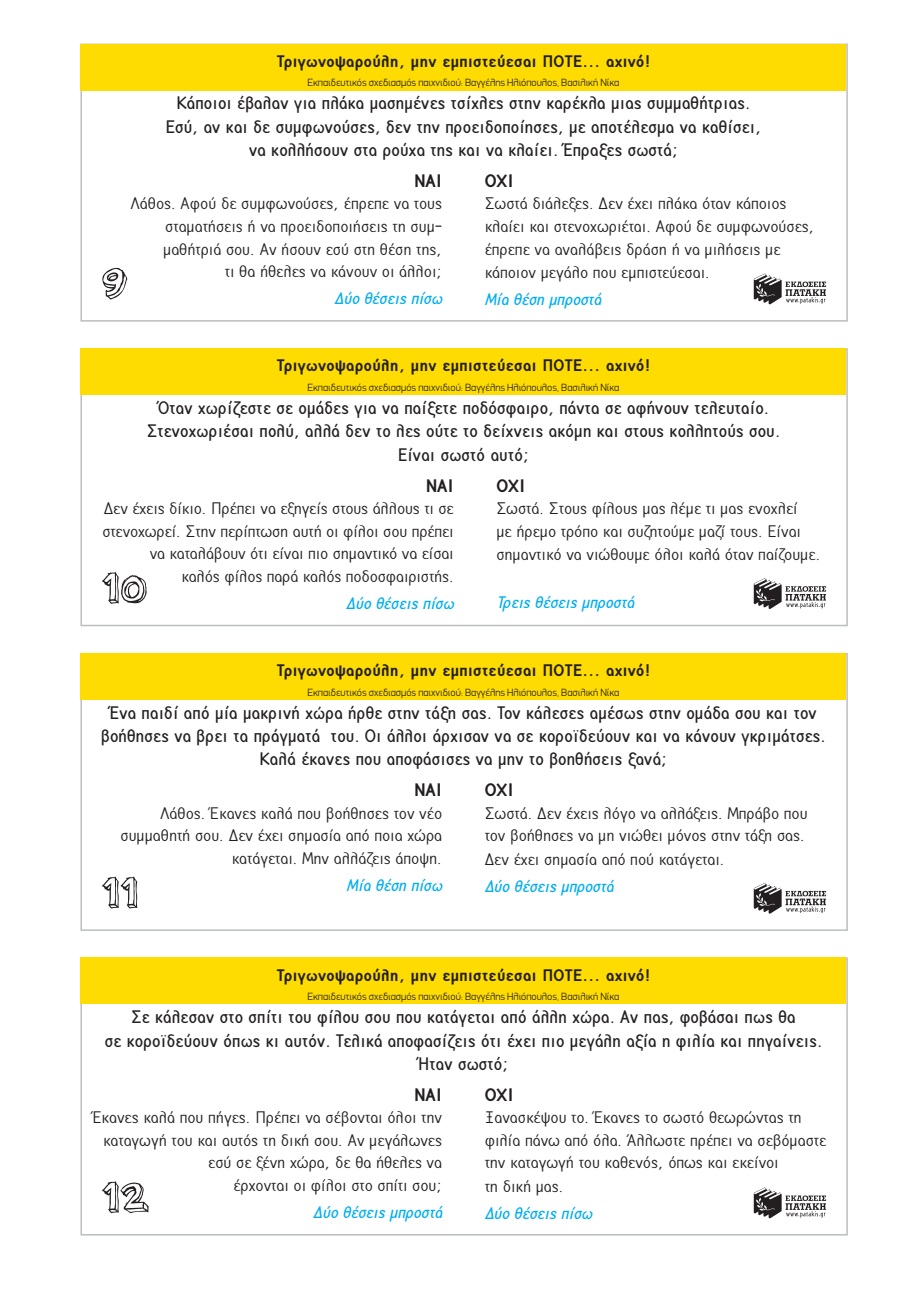
<style>
.page{position:relative;width:919px;height:1289px;background:#fff}
.page>*{position:absolute;margin:0;border:0;box-sizing:border-box;transform-origin:0 0}
.t1{font:52.5px "PF Amateur";color:#231f20}
.t2{font:500 19.5px/23.4px "PF Report";letter-spacing:.01em;color:#231f20;text-align:center}
.t3{font:700 19.5px "PF Report";color:#231f20}
.t4{font:18px/22.5px "PF Report";color:#231f20;text-align:right}
.t5{font:700 18px "PF Report";letter-spacing:.02em;color:#231f20}
.t6{font:italic 500 18px "PF Report";color:#00aeef}
.t7{font:300 10.5px "PF Din Display";color:#231f20}
</style>
<div class="page">
<div style="left:80px;top:44px;width:767px;height:277px;background:#fff;border:2px solid #bcbdc0"></div>
<div style="left:80px;top:44px;width:766px;height:46px;background:#ffdc01"></div>
<svg style="left:753px;top:273px;width:73px;height:31px"></svg>
<div style="left:80px;top:348px;width:767px;height:278px;background:#fff;border:2px solid #bcbdc0"></div>
<div style="left:80px;top:348px;width:766px;height:47px;background:#ffdc01"></div>
<svg style="left:753px;top:578px;width:73px;height:31px"></svg>
<div style="left:80px;top:653px;width:767px;height:277px;background:#fff;border:2px solid #bcbdc0"></div>
<div style="left:80px;top:653px;width:766px;height:46px;background:#ffdc01"></div>
<svg style="left:753px;top:882px;width:73px;height:31px"></svg>
<div style="left:80px;top:957px;width:767px;height:278px;background:#fff;border:2px solid #bcbdc0"></div>
<div style="left:80px;top:957px;width:766px;height:47px;background:#ffdc01"></div>
<svg style="left:753px;top:1187px;width:73px;height:31px"></svg>
<p class="t5" style="left:277px;top:52px;width:375px">Τριγωνοψαρούλη, μην εμπιστεύεσαι ΠΟΤΕ... αχινό!</p>
<p class="t7" style="left:307px;top:76px;width:313px">Εκπαιδευτικός σχεδιασμός παιχνιδιού: Βαγγέλης Ηλιόπουλος, Βασιλική Νίκα</p>
<p class="t2" style="left:166px;top:91px;width:596px">Κάποιοι έβαλαν για πλάκα μασημένες τσίχλες στην καρέκλα μιας συμμαθήτριας.<br>Εσύ, αν και δε συμφωνούσες, δεν την προειδοποίησες, με αποτέλεσμα να καθίσει, να κολλήσουν στα ρούχα της και να κλαίει. Έπραξες σωστά;</p>
<p class="t3" style="left:414px;top:171px;width:29px">ΝΑΙ</p>
<p class="t4" style="left:130px;top:193px;width:313px">Λάθος. Αφού δε συμφωνούσες, έπρεπε να τους σταματήσεις ή να προειδοποιήσεις τη συμ&shy;μαθήτριά σου. Αν ήσουν εσύ στη θέση της,<br>τι θα ήθελες να κάνουν οι άλλοι;</p>
<p class="t6" style="left:334px;top:289px;width:113px">Δύο θέσειςπίσω</p>
<p class="t3" style="left:484px;top:171px;width:30px">ΟΧΙ</p>
<p class="t4" style="left:484px;top:193px;width:331px;text-align:left">Σωστά διάλεξες. Δεν έχει πλάκα όταν κάποιος κλαίει και στενοχωριέται. Αφού δε συμφωνούσες, έπρεπε να αναλάβεις δράση ή να μιλήσεις με κάποιον μεγάλο που εμπιστεύεσαι.</p>
<h1 class="t1" style="left:102px;top:254px;width:27px">9</h1>
<p class="t6" style="left:484px;top:290px;width:122px">Μία θέση μπροστά</p>
<p class="t5" style="left:277px;top:356px;width:375px">Τριγωνοψαρούλη, μην εμπιστεύεσαι ΠΟΤΕ... αχινό!</p>
<p class="t7" style="left:307px;top:381px;width:313px">Εκπαιδευτικός σχεδιασμός παιχνιδιού: Βαγγέλης Ηλιόπουλος, Βασιλική Νίκα</p>
<p class="t2" style="left:147px;top:396px;width:634px">Όταν χωρίζεστε σε ομάδες για να παίξετε ποδόσφαιρο, πάντα σε αφήνουν τελευταίο.<br>Στενοχωριέσαι πολύ, αλλά δεν το λες ούτε το δείχνεις ακόμη και στους κολλητούς σου.<br>Είναι σωστό αυτό;</p>
<p class="t3" style="left:426px;top:475px;width:29px">ΝΑΙ</p>
<p class="t4" style="left:102px;top:497px;width:353px">Δεν έχεις δίκιο. Πρέπει να εξηγείς στους άλλους τι σε στενοχωρεί. Στην περίπτωση αυτή οι φίλοι σου πρέπει να καταλάβουν ότι είναι πιο σημαντικό να είσαι<br>καλός φίλος παρά καλός ποδοσφαιριστής.</p>
<p class="t6" style="left:346px;top:593px;width:113px">Δύο θέσειςπίσω</p>
<p class="t3" style="left:496px;top:475px;width:30px">ΟΧΙ</p>
<p class="t4" style="left:496px;top:497px;width:325px;line-height:23px;text-align:left">Σωστά. Στους φίλους μας λέμε τι μας ενοχλεί<br>με ήρεμο τρόπο και συζητούμε μαζί τους. Είναι σημαντικό να νιώθουμε όλοι καλά όταν παίζουμε.</p>
<h1 class="t1" style="left:102px;top:559px;width:47px">10</h1>
<p class="t6" style="left:496px;top:593px;width:143px">Τρειςθέσειςμπροστά</p>
<p class="t5" style="left:277px;top:661px;width:375px">Τριγωνοψαρούλη, μην εμπιστεύεσαι ΠΟΤΕ... αχινό!</p>
<p class="t7" style="left:307px;top:685px;width:313px">Εκπαιδευτικός σχεδιασμός παιχνιδιού: Βαγγέλης Ηλιόπουλος, Βασιλική Νίκα</p>
<p class="t2" style="left:101px;top:700px;width:725px">Ένα παιδί από μία μακρινή χώρα ήρθε στην τάξη σας. Τον κάλεσες αμέσως στην ομάδα σου και τον βοήθησες να βρει τα πράγματά του. Οι άλλοι άρχισαν να σε κοροϊδεύουν και να κάνουν γκριμάτσες.<br>Καλά έκανες που αποφάσισες να μην το βοηθήσεις ξανά;</p>
<p class="t3" style="left:414px;top:780px;width:29px">ΝΑΙ</p>
<p class="t4" style="left:120px;top:802px;width:323px">Λάθος. Έκανες καλά που βοήθησες τον νέο συμμαθητή σου. Δεν έχει σημασία από ποια χώρα κατάγεται. Μην αλλάζεις άποψη.</p>
<p class="t6" style="left:346px;top:875px;width:101px">Μία θέση πίσω</p>
<p class="t3" style="left:484px;top:780px;width:30px">ΟΧΙ</p>
<p class="t4" style="left:484px;top:801px;width:324px;line-height:23px;text-align:left">Σωστά. Δεν έχεις λόγο να αλλάξεις. Μπράβο που τον βοήθησες να μη νιώθει μόνος στην τάξη σας.<br>Δεν έχει σημασία από πού κατάγεται.</p>
<p class="t6" style="left:484px;top:876px;width:134px">Δύο θέσειςμπροστά</p>
<h1 class="t1" style="left:102px;top:863px;width:38px">11</h1>
<p class="t5" style="left:277px;top:965px;width:375px">Τριγωνοψαρούλη, μην εμπιστεύεσαι ΠΟΤΕ... αχινό!</p>
<p class="t7" style="left:307px;top:990px;width:313px">Εκπαιδευτικός σχεδιασμός παιχνιδιού: Βαγγέλης Ηλιόπουλος, Βασιλική Νίκα</p>
<p class="t2" style="left:105px;top:1005px;width:718px">Σε κάλεσαν στο σπίτι του φίλου σου που κατάγεται από άλλη χώρα. Αν πας, φοβάσαι πως θα<br>σε κοροϊδεύουν όπως κι αυτόν. Τελικά αποφασίζεις ότι έχει πιο μεγάλη αξία η φιλία και πηγαίνεις.<br>Ήταν σωστό;</p>
<p class="t3" style="left:414px;top:1084px;width:29px">ΝΑΙ</p>
<p class="t4" style="left:93px;top:1106px;width:351px">Έκανες καλά που πήγες. Πρέπει να σέβονται όλοι την καταγωγή του και αυτός τη δική σου. Αν μεγάλωνες εσύ σε ξένη χώρα, δε θα ήθελες να<br>έρχονται οι φίλοι στο σπίτι σου;</p>
<p class="t6" style="left:313px;top:1202px;width:134px">Δύο θέσειςμπροστά</p>
<p class="t3" style="left:484px;top:1084px;width:30px">ΟΧΙ</p>
<p class="t4" style="left:484px;top:1106px;width:343px;text-align:left">Ξανασκέψου το. Έκανες το σωστό θεωρώντας τη φιλία πάνω από όλα. Άλλωστε πρέπει να σεβόμαστε την καταγωγή του καθενός, όπως και εκείνοι<br>τη δική μας.</p>
<h1 class="t1" style="left:102px;top:1168px;width:49px">12</h1>
<p class="t6" style="left:484px;top:1203px;width:113px">Δύο θέσειςπίσω</p>
</div>
